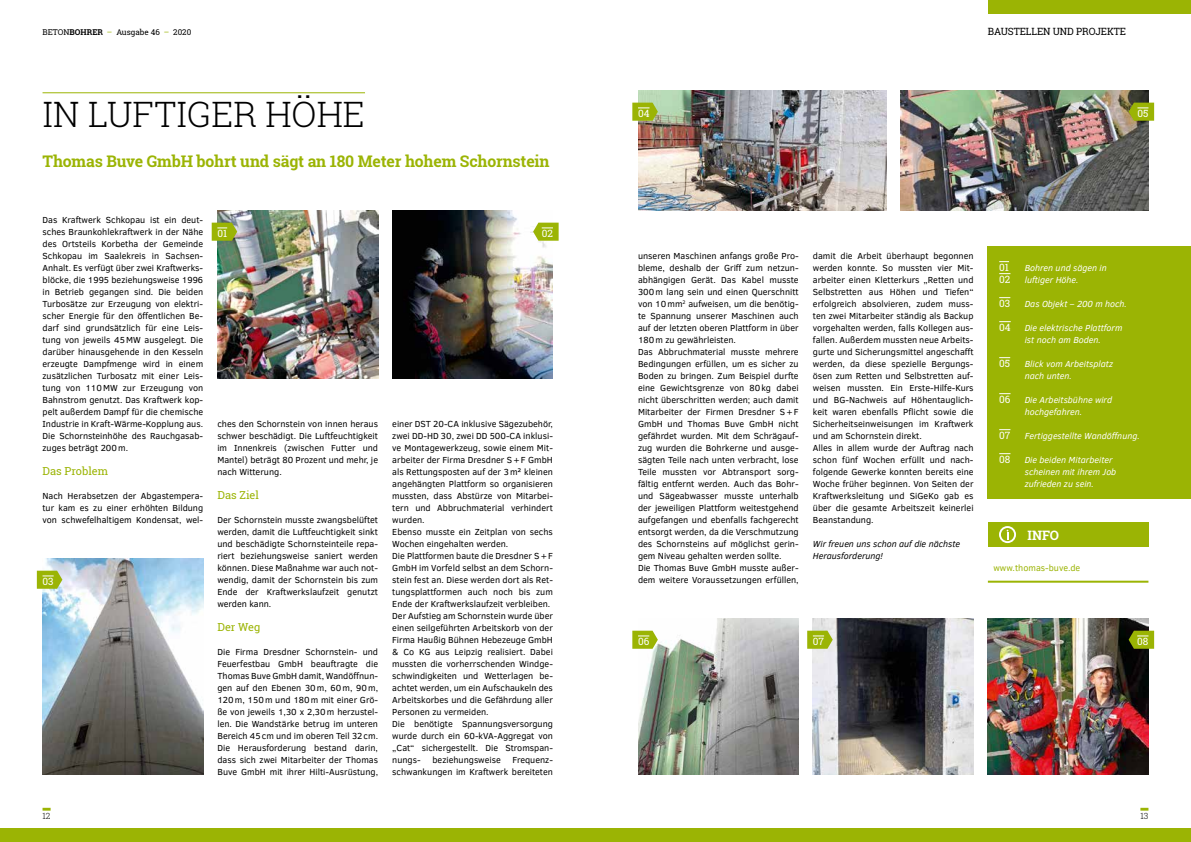
<style>
.page{position:relative;width:1191px;height:842px;background:#fff}
.page>*{position:absolute;margin:0;border:0;box-sizing:border-box;transform-origin:0 0}
.t1{font:300 35px "Roboto Slab";color:#000}
.t2{font:700 16px "Roboto Slab";letter-spacing:-.01em;color:#9bb404}
.t3{font:700 13px "Roboto Slab";color:#fff}
.t4{font:11px "Roboto Slab";color:#9bb404}
.t5{font:10px/12px "Roboto Slab";color:#fff}
.t6{font:10px "Roboto Slab";letter-spacing:-.01em;color:#000}
.t7{font:9px/12px "Clear Sans";color:#000;text-align:justify}
.t8{font:italic 9px/12px "Clear Sans";color:#fff}
.t9{font:italic 9px/12px "Clear Sans";color:#000}
.t10{font:9px "Clear Sans";color:#9bb404}
.t11{font:300 8.5px "Roboto Slab";color:#000}
.t12{font:8px "Roboto Slab";color:#000}
.s1{font-weight:700}
.s2{color:#9bb404}
</style>
<div class="page">
<div style="left:0;top:828px;width:1191px;height:14px;background:#9bb404"></div>
<svg style="left:43px;top:808px;width:8px;height:3px"></svg>
<svg style="left:1140px;top:808px;width:8px;height:3px"></svg>
<div style="left:987px;top:0;width:204px;height:14px;background:#9bb404"></div>
<img style="left:217px;top:211px;width:161px;height:168px">
<img style="left:638px;top:91px;width:248px;height:120px">
<img style="left:638px;top:619px;width:160px;height:156px">
<img style="left:813px;top:619px;width:160px;height:156px">
<img style="left:392px;top:211px;width:161px;height:168px">
<img style="left:900px;top:91px;width:248px;height:120px">
<img style="left:987px;top:619px;width:161px;height:156px">
<hr style="left:43px;top:92px;width:322px;height:1px;background:#9bb404">
<div style="left:987px;top:523px;width:161px;height:24px;background:#9bb404"></div>
<hr style="left:988px;top:581px;width:160px;height:2px;background:#9bb404">
<svg style="left:999px;top:526px;width:17px;height:17px"></svg>
<div style="left:988px;top:247px;width:203px;height:252px;background:#9bb404"></div>
<img style="left:43px;top:559px;width:160px;height:216px">
<svg style="left:37px;top:571px;width:25px;height:18px"></svg>
<svg style="left:212px;top:223px;width:25px;height:18px"></svg>
<svg style="left:632px;top:103px;width:26px;height:18px"></svg>
<svg style="left:632px;top:631px;width:26px;height:18px"></svg>
<svg style="left:807px;top:631px;width:25px;height:18px"></svg>
<svg style="left:533px;top:223px;width:25px;height:18px"></svg>
<svg style="left:1128px;top:103px;width:26px;height:18px"></svg>
<svg style="left:1128px;top:631px;width:26px;height:18px"></svg>
<p class="t12" style="left:43px;top:27px;width:150px">BETON<span class="s1">BOHRER</span> <span class="s2">–</span> Ausgabe 46 <span class="s2">–</span> 2020</p>
<p class="t6" style="left:987px;top:25px;width:140px">BAUSTELLEN UND PROJEKTE</p>
<h1 class="t1" style="left:43px;top:91px;width:324px">IN LUFTIGER HÖHE</h1>
<h2 class="t2" style="left:43px;top:151px;width:508px">Thomas Buve GmbH bohrt und sägt an 180 Meter hohem Schornstein</h2>
<p class="t5" style="left:638px;top:107px;width:13px">04</p>
<p class="t5" style="left:1137px;top:107px;width:12px">05</p>
<p class="t7" style="left:43px;top:213px;width:162px">Das Kraftwerk Schkopau ist ein deut&shy;sches Braunkohlekraftwerk in der Nähe des Ortsteils Korbetha der Gemeinde Schkopau im Saalekreis in Sachsen-Anhalt. Es verfügt über zwei Kraftwerks&shy;blöcke, die 1995 beziehungsweise 1996 in Betrieb gegangen sind. Die beiden Turbosätze zur Erzeugung von elektri&shy;scher Energie für den öffentlichen Be&shy;darf sind grundsätzlich für eine Leis&shy;tung von jeweils 45MW ausgelegt. Die darüber hinausgehende in den Kesseln erzeugte Dampfmenge wird in einem zusätzlichen Turbosatz mit einer Leis&shy;tung von 110MW zur Erzeugung von Bahnstrom genutzt. Das Kraftwerk kop&shy;pelt außerdem Dampf für die chemische Industrie in Kraft-Wärme-Kopplung aus.<br>Die Schornsteinhöhe des Rauchgasab&shy;zuges beträgt 200m.</p>
<p class="t4" style="left:43px;top:463px;width:67px">Das Problem</p>
<p class="t7" style="left:43px;top:489px;width:162px">Nach Herabsetzen der Abgastempera&shy;tur kam es zu einer erhöhten Bildung von schwefelhaltigem Kondensat, wel-</p>
<p class="t5" style="left:43px;top:575px;width:13px">03</p>
<p class="t5" style="left:217px;top:227px;width:11px">01</p>
<p class="t5" style="left:542px;top:227px;width:13px">02</p>
<p class="t7" style="left:217px;top:417px;width:162px">ches den Schornstein von innen heraus schwer beschädigt. Die Luftfeuchtigkeit im Innenkreis (zwischen Futter und Mantel) beträgt 80 Prozent und mehr, je nach Witterung.</p>
<p class="t4" style="left:217px;top:487px;width:43px">Das Ziel</p>
<p class="t7" style="left:217px;top:513px;width:162px">Der Schornstein musste zwangsbelüftet werden, damit die Luftfeuchtigkeit sinkt und beschädigte Schornsteinteile repa&shy;riert beziehungsweise saniert werden können. Diese Maßnahme war auch not&shy;wendig, damit der Schornstein bis zum Ende der Kraftwerkslaufzeit genutzt werden kann.</p>
<p class="t4" style="left:217px;top:619px;width:45px">Der Weg</p>
<p class="t7" style="left:217px;top:645px;width:162px">Die Firma Dresdner Schornstein- und Feuerfestbau GmbH beauftragte die Thomas Buve GmbH damit, Wandöffnun&shy;gen auf den Ebenen 30m, 60m, 90m, 120m, 150m und 180m mit einer Grö&shy;ße von jeweils 1,30 x 2,30m herzustel&shy;len. Die Wandstärke betrug im unteren Bereich 45cm und im oberen Teil 32cm.<br>Die Herausforderung bestand darin, dass sich zwei Mitarbeiter der Thomas Buve GmbH mit ihrer Hilti-Ausrüstung,</p>
<p class="t7" style="left:392px;top:417px;width:162px;text-align:left">einer DST 20-CA inklusive Sägezubehör, zwei DD-HD 30, zwei DD 500-CA inklusi&shy;ve Montagewerkzeug, sowie einem Mit&shy;arbeiter der Firma Dresdner S+F GmbH als Rettungsposten auf der 3m² kleinen angehängten Plattform so organisieren mussten, dass Abstürze von Mitarbei&shy;tern und Abbruchmaterial verhindert wurden.<br>Ebenso musste ein Zeitplan von sechs Wochen eingehalten werden.<br>Die Plattformen baute die Dresdner S+F GmbH im Vorfeld selbst an dem Schorn&shy;stein fest an. Diese werden dort als Ret&shy;tungsplattformen auch noch bis zum Ende der Kraftwerkslaufzeit verbleiben.<br>Der Aufstieg am Schornstein wurde über einen seilgeführten Arbeitskorb von der Firma Haußig Bühnen Hebezeuge GmbH &amp; Co KG aus Leipzig realisiert. Dabei mussten die vorherrschenden Windge&shy;schwindigkeiten und Wetterlagen be&shy;achtet werden, um ein Aufschaukeln des Arbeitskorbes und die Gefährdung aller Personen zu vermeiden.<br>Die benötigte Spannungsversorgung wurde durch ein 60-kVA-Aggregat von „Cat“ sichergestellt. Die Stromspan&shy;nungs-</p>
<p class="t7" style="left:432px;top:753px;width:70px">beziehungsweise</p>
<p class="t7" style="left:392px;top:753px;width:162px;text-align:right">Frequenz-<br>schwankungen im Kraftwerk bereiteten</p>
<p class="t7" style="left:638px;top:249px;width:162px;text-align:left">unseren Maschinen anfangs große Pro&shy;bleme, deshalb der Griff zum netzun&shy;abhängigen Gerät. Das Kabel musste 300m lang sein und einen Querschnitt von 10mm<sup>2</sup> aufweisen, um die benötig&shy;te Spannung unserer Maschinen auch auf der letzten oberen Plattform in über 180m zu gewährleisten.<br>Das Abbruchmaterial musste mehrere Bedingungen erfüllen, um es sicher zu Boden zu bringen. Zum Beispiel durfte eine Gewichtsgrenze von 80kg dabei nicht überschritten werden; auch damit Mitarbeiter der Firmen Dresdner S+F GmbH und Thomas Buve GmbH nicht gefährdet wurden. Mit dem Schrägauf&shy;zug wurden die Bohrkerne und ausge&shy;sägten Teile nach unten verbracht, lose Teile mussten vor Abtransport sorg&shy;fältig entfernt werden. Auch das Bohr&shy;und Sägeabwasser musste unterhalb der jeweiligen Plattform weitestgehend aufgefangen und ebenfalls fachgerecht entsorgt werden, da die Verschmutzung des Schornsteins auf möglichst gerin&shy;gem Niveau gehalten werden sollte.<br>Die Thomas Buve GmbH musste außer&shy;dem weitere Voraussetzungen erfüllen,</p>
<p class="t7" style="left:813px;top:249px;width:162px;text-align:left">damit die Arbeit überhaupt begonnen werden konnte. So mussten vier Mit&shy;arbeiter einen Kletterkurs „Retten und Selbstretten aus Höhen und Tiefen“ erfolgreich absolvieren, zudem muss&shy;ten zwei Mitarbeiter ständig als Backup vorgehalten werden, falls Kollegen aus&shy;fallen. Außerdem mussten neue Arbeits&shy;gurte und Sicherungsmittel angeschafft werden, da diese spezielle Bergungs&shy;ösen zum Retten und Selbstretten auf&shy;weisen mussten. Ein Erste-Hilfe-Kurs und BG-Nachweis auf Höhentauglich&shy;keit waren ebenfalls Pflicht sowie die Sicherheitseinweisungen im Kraftwerk und am Schornstein direkt.<br>Alles in allem wurde der Auftrag nach schon fünf Wochen erfüllt und nach&shy;folgende Gewerke konnten bereits eine Woche früher beginnen. Von Seiten der Kraftwerksleitung und SiGeKo gab es über die gesamte Arbeitszeit keinerlei Beanstandung.</p>
<p class="t9" style="left:813px;top:537px;width:149px">Wir freuen uns schon auf die nächste<br>Herausforderung!</p>
<p class="t5" style="left:999px;top:261px;width:13px">01<br>02</p>
<p class="t5" style="left:999px;top:297px;width:13px">03</p>
<p class="t5" style="left:999px;top:321px;width:13px">04</p>
<p class="t5" style="left:999px;top:357px;width:12px">05</p>
<p class="t5" style="left:999px;top:393px;width:13px">06</p>
<p class="t5" style="left:999px;top:429px;width:13px">07</p>
<p class="t5" style="left:999px;top:453px;width:13px">08</p>
<p class="t8" style="left:1024px;top:261px;width:84px">Bohren und sägen in luftiger Höhe.</p>
<p class="t8" style="left:1024px;top:297px;width:104px">Das Objekt – 200 m hoch.</p>
<p class="t8" style="left:1024px;top:321px;width:99px">Die elektrische Plattform ist noch am Boden.</p>
<p class="t8" style="left:1024px;top:357px;width:90px">Blick vom Arbeitsplatz nach unten.</p>
<p class="t8" style="left:1024px;top:393px;width:89px">Die Arbeitsbühne wird hochgefahren.</p>
<p class="t8" style="left:1024px;top:429px;width:117px">Fertiggestellte Wandöffnung.</p>
<p class="t8" style="left:1024px;top:453px;width:93px">Die beiden Mitarbeiter scheinen mit ihrem Job zufrieden zu sein.</p>
<h3 class="t3" style="left:1027px;top:526px;width:33px">INFO</h3>
<p class="t10" style="left:993px;top:562px;width:88px">www.thomas-buve.de</p>
<p class="t5" style="left:638px;top:635px;width:13px">06</p>
<p class="t5" style="left:813px;top:635px;width:13px">07</p>
<p class="t5" style="left:1137px;top:635px;width:13px">08</p>
<p class="t11" style="left:43px;top:810px;width:10px">12</p>
<p class="t11" style="left:1140px;top:810px;width:10px">13</p>
</div>
